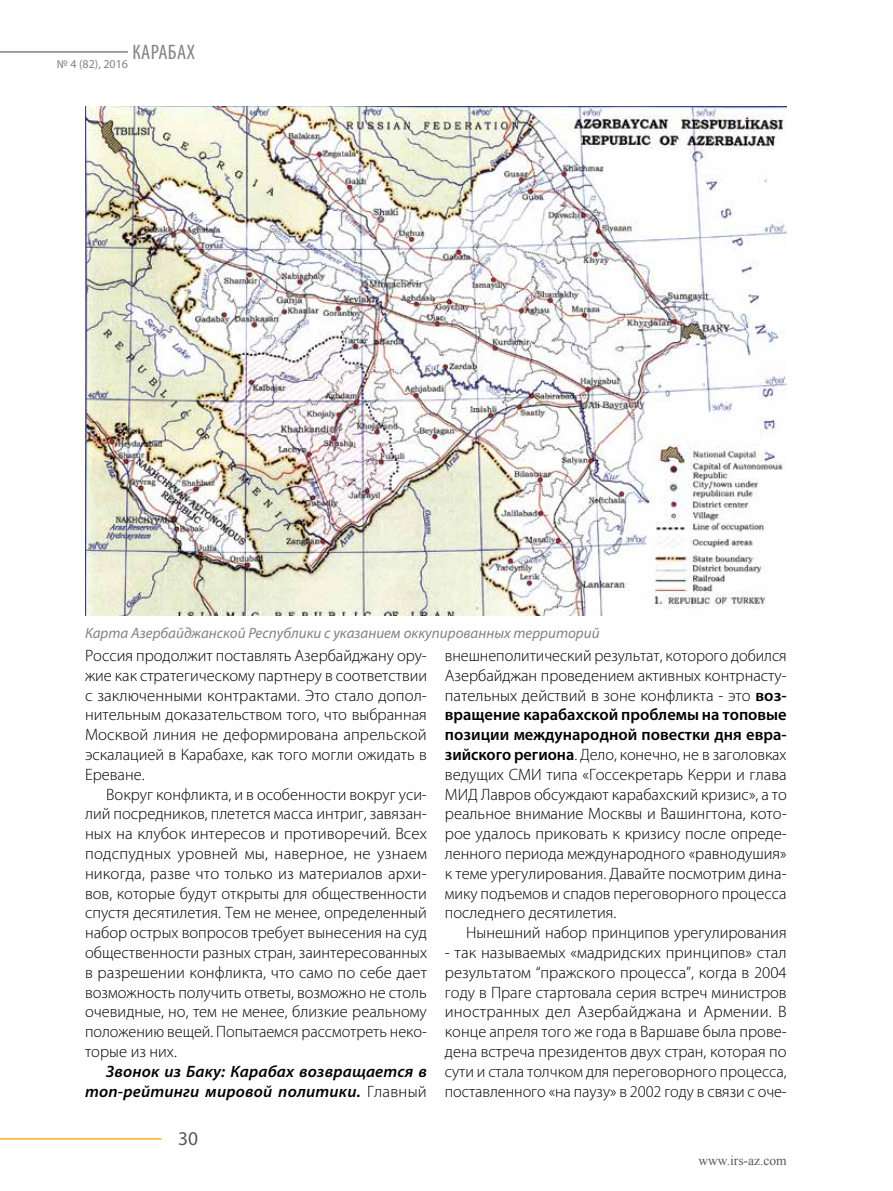
<style>
.page{position:relative;width:893px;height:1191px;background:#fff}
.page>*{position:absolute;margin:0;border:0;box-sizing:border-box;transform-origin:0 0}
.t1{font:condensed 21px "Myriad Pro";letter-spacing:.02em;color:#808285}
.t2{font:19.5px "Myriad Pro";color:#58595b}
.t3{font:300 16.5px/19.8px "Myriad Pro";color:#000;text-align:justify}
.t4{font:italic 600 16.5px/19.8px "Myriad Pro";letter-spacing:.01em;color:#000;text-align:right}
.t5{font:italic 15px "Myriad Pro";color:#808285}
.t6{font:13.5px "Times New Roman";color:#58595b}
.t7{font:12px "Myriad Pro";color:#808285}
.s1{font-weight:300;font-style:normal}
.s2{font-weight:600}
</style>
<div class="page">
<hr style="left:0;top:51px;width:128px;height:2px;background:#808285">
<hr style="left:0;top:1138px;width:162px;height:1px;background:#fcaf17">
<img style="left:85px;top:106px;width:702px;height:509px">
<p class="t1" style="left:132px;top:39px;width:64px">КАРАБАХ</p>
<p class="t7" style="left:57px;top:56px;width:73px">№ 4 (82), 2016</p>
<p class="t5" style="left:85px;top:623px;width:516px">Карта Азербайджанской Республики с указанием оккупированных территорий</p>
<p class="t3" style="left:85px;top:646px;width:343px">Россия продолжит поставлять Азербайджану ору&shy;жие как стратегическому партнеру в соответствии с заключенными контрактами. Это стало допол&shy;нительным доказательством того, что выбранная Москвой линия не деформирована апрельской эскалацией в Карабахе, как того могли ожидать в Ереване.</p>
<p class="t3" style="left:85px;top:784px;width:344px;text-indent:21px">Вокруг конфликта, и в особенности вокруг уси&shy;лий посредников, плетется масса интриг, завязан&shy;ных на клубок интересов и противоречий. Всех подспудных уровней мы, наверное, не узнаем никогда, разве что только из материалов архи&shy;вов, которые будут открыты для общественности спустя десятилетия. Тем не менее, определенный набор острых вопросов требует вынесения на суд общественности разных стран, заинтересованных в разрешении конфликта, что само по себе дает возможность получить ответы, возможно не столь очевидные, но, тем не менее, близкие реальному положению вещей. Попытаемся рассмотреть неко&shy;торые из них.</p>
<p class="t4" style="left:85px;top:1061px;width:343px">Звонок из Баку: Карабах возвращается в топ-рейтинги мировой политики. <span class="s1">Главный</span></p>
<p class="t2" style="left:178px;top:1126px;width:22px">30</p>
<p class="t3" style="left:445px;top:646px;width:344px">внешнеполитический результат, которого добился Азербайджан проведением активных контрнасту&shy;пательных действий в зоне конфликта - это <span class="s2">воз&shy;вращение карабахской проблемы на топовые позиции международной повестки дня евра&shy;зийского региона</span>. Дело, конечно, не в заголовках ведущих СМИ типа «Госсекретарь Керри и глава МИД Лавров обсуждают карабахский кризис», а то реальное внимание Москвы и Вашингтона, кото&shy;рое удалось приковать к кризису после опреде&shy;ленного периода международного «равнодушия» к теме урегулирования. Давайте посмотрим дина&shy;мику подъемов и спадов переговорного процесса последнего десятилетия.</p>
<p class="t3" style="left:466px;top:923px;width:322px">Нынешний набор принципов урегулирования</p>
<p class="t3" style="left:445px;top:943px;width:343px">- так называемых «мадридских принципов» стал результатом “пражского процесса”, когда в 2004 году в Праге стартовала серия встреч министров иностранных дел Азербайджана и Армении. В конце апреля того же года в Варшаве была прове&shy;дена встреча президентов двух стран, которая по сути и стала толчком для переговорного процесса, поставленного «на паузу» в 2002 году в связи с оче-</p>
<p class="t6" style="left:698px;top:1151px;width:90px">www.irs-az.com</p>
</div>
